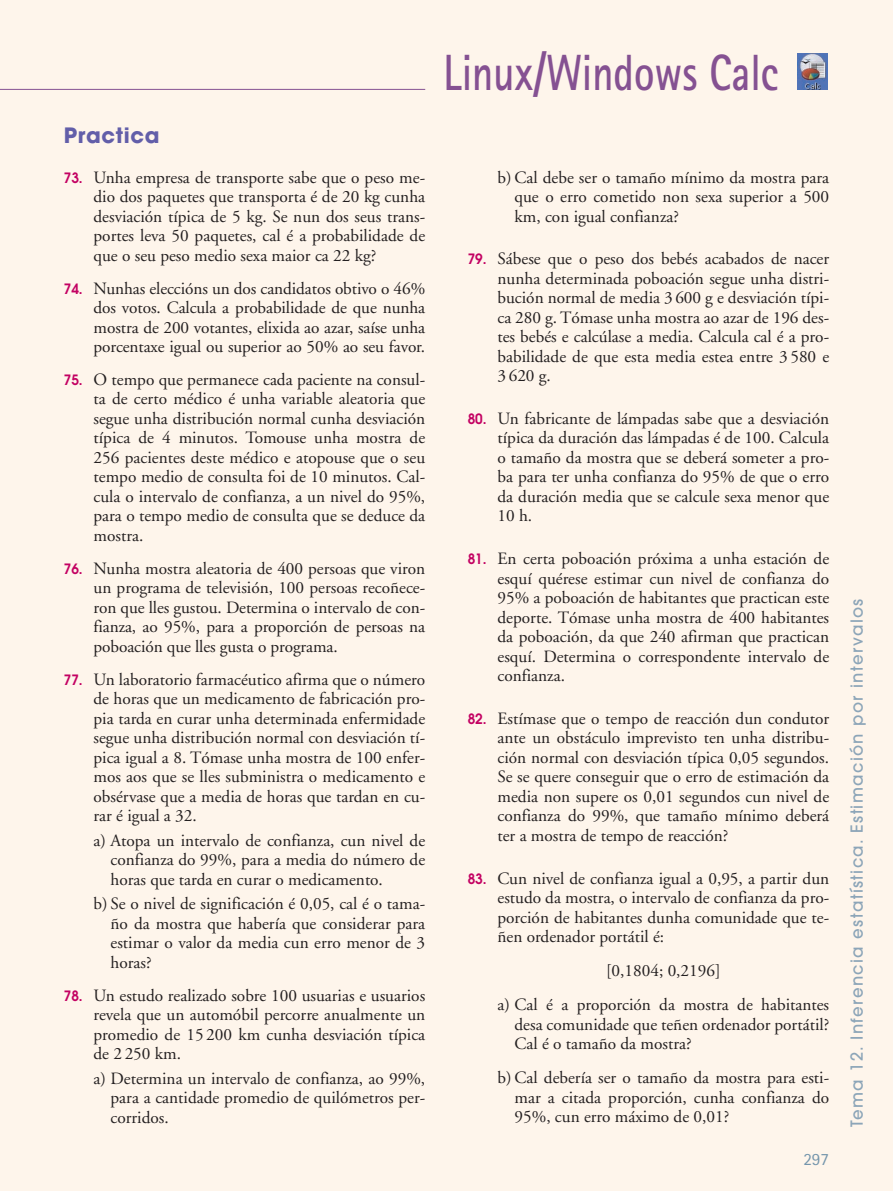
<style>
.page{position:relative;width:893px;height:1191px;background:#fef5eb}
.page>*{position:absolute;margin:0;border:0;box-sizing:border-box;transform-origin:0 0}
.t1{font:700 51px "Rotis Sans Serif";color:#855192;scale:.8 1}
.t2{font:700 21px "Avant Garde";letter-spacing:.03em;color:#625ea9}
.t3{font:17.25px/19.5px "Adobe Garamond";color:#231f20;text-align:justify}
.t4{font:17.25px "Rotis Sans Serif";color:#7495ac}
.t5{font:500 16.5px "Avant Garde";letter-spacing:.085em;color:#8ca5b8}
.s1{font-family:"Avant Garde";font-weight:600;font-size:14.1px;color:#c30162}
</style>
<div class="page">
<hr style="left:0;top:89px;width:425px;height:1px;background:#855192">
<div style="left:797px;top:54px;width:31px;height:36px;background:#4f73b7"></div>
<img style="left:799px;top:54px;width:27px;height:36px">
<p class="t2" style="left:64px;top:128px;width:97px">Practica</p>
<p class="t3" style="left:94px;top:169px;width:333px;text-indent:-30px"><span class="s1">73.</span> Unha empresa de transporte sabe que o peso me&shy;dio dos paquetes que transporta é de 20 kg cunha desviación típica de 5 kg. Se nun dos seus trans&shy;portes leva 50 paquetes, cal é a probabilidade de que o seu peso medio sexa maior ca 22 kg?</p>
<p class="t3" style="left:94px;top:280px;width:333px;text-indent:-30px"><span class="s1">74.</span> Nunhas eleccións un dos candidatos obtivo o 46% dos votos. Calcula a probabilidade de que nunha mostra de 200 votantes, elixida ao azar, saíse unha porcentaxe igual ou superior ao 50% ao seu favor.</p>
<p class="t3" style="left:94px;top:371px;width:333px;text-indent:-30px"><span class="s1">75.</span> O tempo que permanece cada paciente na consul&shy;ta de certo médico é unha variable aleatoria que segue unha distribución normal cunha desviación típica de 4 minutos. Tomouse unha mostra de 256 pacientes deste médico e atopouse que o seu tempo medio de consulta foi de 10 minutos. Cal&shy;cula o intervalo de confianza, a un nivel do 95%, para o tempo medio de consulta que se deduce da mostra.</p>
<p class="t3" style="left:94px;top:560px;width:333px;text-indent:-30px"><span class="s1">76.</span> Nunha mostra aleatoria de 400 persoas que viron un programa de televisión, 100 persoas recoñece&shy;ron que lles gustou. Determina o intervalo de con&shy;fianza, ao 95%, para a proporción de persoas na poboación que lles gusta o programa.</p>
<p class="t3" style="left:94px;top:671px;width:333px;text-indent:-30px"><span class="s1">77.</span> Un laboratorio farmacéutico afirma que o número de horas que un medicamento de fabricación pro&shy;pia tarda en curar unha determinada enfermidade segue unha distribución normal con desviación tí&shy;pica igual a 8. Tómase unha mostra de 100 enfer&shy;mos aos que se lles subministra o medicamento e obsérvase que a media de horas que tardan en cu&shy;rar é igual a 32.</p>
<p class="t3" style="left:111px;top:832px;width:316px;text-indent:-17px">a) Atopa un intervalo de confianza, cun nivel de confianza do 99%, para a media do número de horas que tarda en curar o medicamento.</p>
<p class="t3" style="left:111px;top:895px;width:316px;text-indent:-17px">b) Se o nivel de significación é 0,05, cal é o tama&shy;ño da mostra que habería que considerar para estimar o valor da media cun erro menor de 3 horas?</p>
<p class="t3" style="left:94px;top:987px;width:333px;text-indent:-30px"><span class="s1">78.</span> Un estudo realizado sobre 100 usuarias e usuarios revela que un automóbil percorre anualmente un promedio de 15 200 km cunha desviación típica de 2 250 km.</p>
<p class="t3" style="left:111px;top:1069px;width:316px;text-indent:-17px">a) Determina un intervalo de confianza, ao 99%, para a cantidade promedio de quilómetros per&shy;corridos.</p>
<h1 class="t1" style="left:444px;top:55px;width:420px">Linux/Windows Calc</h1>
<p class="t3" style="left:514px;top:169px;width:316px;text-indent:-17px">b) Cal debe ser o tamaño mínimo da mostra para que o erro cometido non sexa superior a 500 km, con igual confianza?</p>
<p class="t3" style="left:497px;top:250px;width:333px;text-indent:-30px"><span class="s1">79.</span> Sábese que o peso dos bebés acabados de nacer nunha determinada poboación segue unha distri&shy;bución nor mal de media 3 600 g e desviación típi&shy;ca 280 g. Tómase unha mostra ao azar de 196 des&shy;tes bebés e calcúlase a media. Calcula cal é a pro&shy;babilidade de que esta media estea entre 3 580 e 3 620 g.</p>
<p class="t3" style="left:497px;top:410px;width:333px;text-indent:-30px"><span class="s1">80.</span> Un fabricante de lámpadas sabe que a desviación típica da duración das lámpadas é de 100. Calcula o tamaño da mostra que se deberá someter a pro&shy;ba para ter unha confianza do 95% de que o erro da duración media que se calcule sexa menor que 10 h.</p>
<p class="t3" style="left:497px;top:550px;width:333px;text-indent:-30px"><span class="s1">81.</span> En certa poboación próxima a unha estación de esquí quérese estimar cun nivel de confianza do 95% a poboación de habitantes que practican este deporte. Tómase unha mostra de 400 habitantes da poboación, da que 240 afirman que practican esquí. Determina o correspondente intervalo de confianza.</p>
<p class="t3" style="left:497px;top:710px;width:333px;text-indent:-30px"><span class="s1">82.</span> Estímase que o tempo de reacción dun condutor ante un obstáculo imprevisto ten unha distribu&shy;ción normal con desviación típica 0,05 segundos.<br>Se se quere conseguir que o erro de estimación da media non supere os 0,01 segundos cun nivel de confianza do 99%, que tamaño mínimo deberá ter a mostra de tempo de reacción?</p>
<p class="t3" style="left:497px;top:869px;width:333px;text-indent:-30px"><span class="s1">83.</span> Cun nivel de confianza igual a 0,95, a partir dun estudo da mostra, o intervalo de confianza da pro&shy;porción de habitantes dunha comunidade que te&shy;ñen ordenador portátil é:</p>
<p class="t3" style="left:497px;top:955px;width:333px;line-height:34.2px;text-align:center">[0,1804; 0,2196]<br>a) Cal é a proporción da mostra de habitantes</p>
<p class="t3" style="left:514px;top:1016px;width:316px">desa comunidade que teñen ordenador portátil?<br>Cal é o tamaño da mostra?</p>
<p class="t3" style="left:514px;top:1069px;width:316px;text-indent:-17px">b) Cal debería ser o tamaño da mostra para esti&shy;mar a citada proporción, cunha confianza do 95%, cun erro máximo de 0,01?</p>
<p class="t4" style="left:803px;top:1152px;width:27px">297</p>
<p class="t5" style="left:850px;top:1127px;width:530px;rotate:-90deg">Tema 12. Inferencia estatística. Estimación por intervalos</p>
</div>
